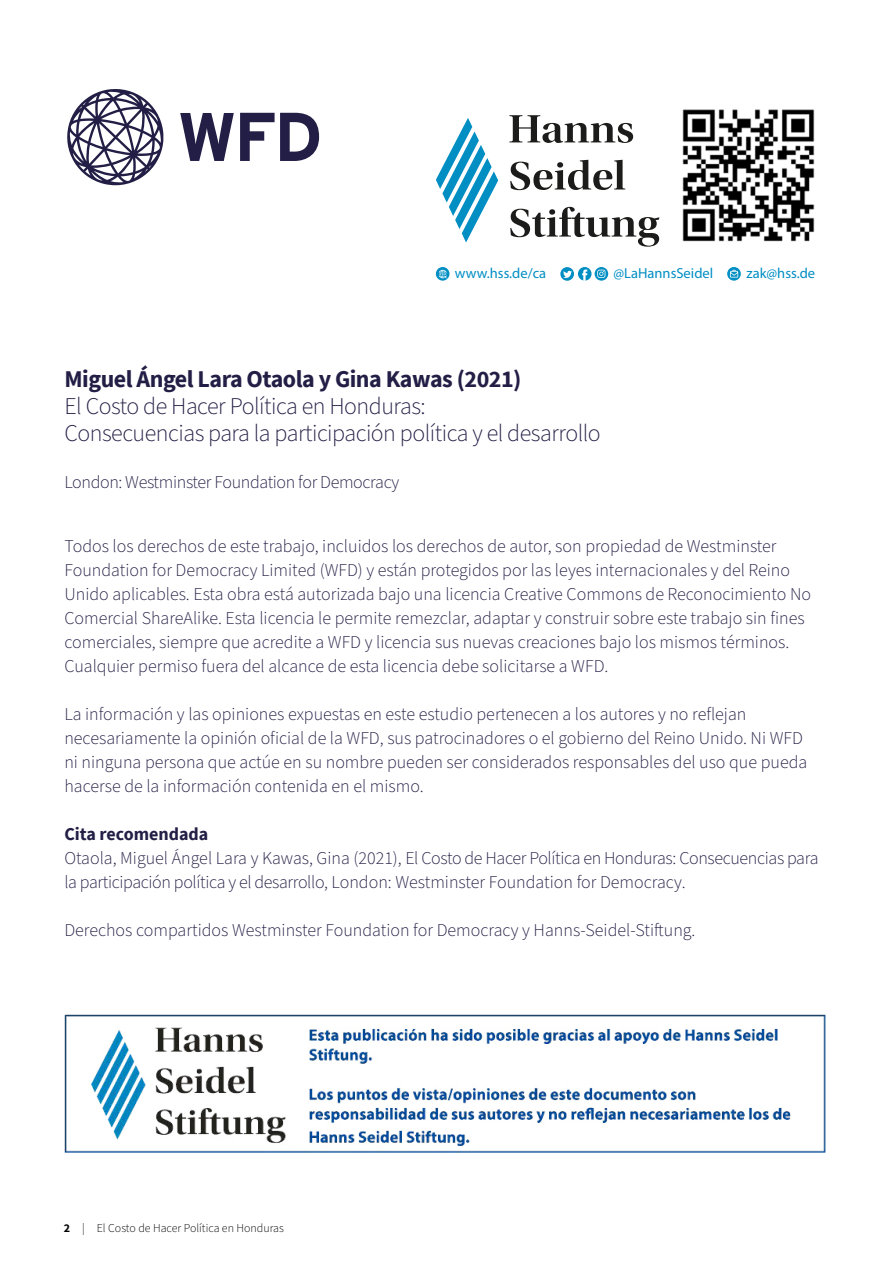
<style>
.page{position:relative;width:893px;height:1263px;background:#fff}
.page>*{position:absolute;margin:0;border:0;box-sizing:border-box;transform-origin:0 0}
.t1{font:300 24px/27px "Source Sans Pro";letter-spacing:-.02em;color:#231e45}
.t2{font:700 24px "Source Sans Pro";letter-spacing:-.02em;color:#231e45}
.t3{font:300 18px/24px "Source Sans Pro";color:#231e45}
.t4{font:300 18px/24px "Source Sans Pro";letter-spacing:-.02em;color:#231e45}
.t5{font:700 18px "Source Sans Pro";color:#231e45}
.t6{font:14.55px "Myriad Pro";color:#008ec3}
.t7{font:300 12px "Source Sans Pro";color:#000}
.s1{font-weight:700}
</style>
<div class="page">
<img style="left:64px;top:1015px;width:762px;height:137px">
<svg style="left:436px;top:118px;width:62px;height:124px"></svg>
<svg style="left:509px;top:115px;width:124px;height:28px"></svg>
<svg style="left:510px;top:160px;width:115px;height:30px"></svg>
<svg style="left:510px;top:207px;width:149px;height:40px"></svg>
<svg style="left:436px;top:267px;width:13px;height:14px"></svg>
<svg style="left:439px;top:270px;width:8px;height:8px"></svg>
<svg style="left:727px;top:267px;width:14px;height:14px"></svg>
<svg style="left:730px;top:270px;width:8px;height:8px"></svg>
<img style="left:682px;top:109px;width:133px;height:133px">
<svg style="left:578px;top:267px;width:14px;height:14px"></svg>
<svg style="left:582px;top:269px;width:5px;height:12px"></svg>
<svg style="left:595px;top:267px;width:13px;height:14px"></svg>
<svg style="left:597px;top:270px;width:8px;height:8px"></svg>
<svg style="left:560px;top:267px;width:14px;height:14px"></svg>
<svg style="left:563px;top:270px;width:9px;height:8px"></svg>
<svg style="left:180px;top:113px;width:54px;height:48px"></svg>
<svg style="left:240px;top:113px;width:79px;height:48px"></svg>
<svg style="left:67px;top:89px;width:97px;height:96px"></svg>
<p class="t6" style="left:455px;top:264px;width:93px">www.hss.de/ca</p>
<p class="t6" style="left:613px;top:264px;width:101px">@LaHannsSeidel</p>
<p class="t6" style="left:746px;top:264px;width:70px">zak@hss.de</p>
<h1 class="t2" style="left:64px;top:363px;width:459px">Miguel Ángel Lara Otaola y Gina Kawas (2021)</h1>
<h1 class="t1" style="left:64px;top:394px;width:538px">El Costo de Hacer Política en Honduras:<br>Consecuencias para la participación política y el desarrollo</h1>
<p class="t4" style="left:64px;top:471px;width:336px">London: Westminster Foundation for Democracy</p>
<p class="t3" style="left:64px;top:535px;width:748px">Todos los derechos de este trabajo, incluidos los derechos de autor, son propiedad de Westminster Foundation for Democracy Limited (WFD) y están protegidos por las leyes internacionales y del Reino Unido aplicables. Esta obra está autorizada bajo una licencia Creative Commons de Reconocimiento No Comercial ShareAlike. Esta licencia le permite remezclar, adaptar y construir sobre este trabajo sin fines comerciales, siempre que acredite a WFD y licencia sus nuevas creaciones bajo los mismos términos.<br>Cualquier permiso fuera del alcance de esta licencia debe solicitarse a WFD.</p>
<p class="t3" style="left:64px;top:703px;width:744px">La información y las opiniones expuestas en este estudio pertenecen a los autores y no reflejan necesariamente la opinión oficial de la WFD, sus patrocinadores o el gobierno del Reino Unido. Ni WFD ni ninguna persona que actúe en su nombre pueden ser considerados responsables del uso que pueda hacerse de la información contenida en el mismo.</p>
<p class="t5" style="left:64px;top:822px;width:145px">Cita recomendada</p>
<p class="t4" style="left:64px;top:847px;width:756px">Otaola, Miguel Ángel Lara y Kawas, Gina (2021), El Costo de Hacer Política en Honduras: Consecuencias para la participación política y el desarrollo, London: Westminster Foundation for Democracy.</p>
<p class="t3" style="left:64px;top:919px;width:633px">Derechos compartidos Westminster Foundation for Democracy y Hanns-Seidel-Stiftung.</p>
<p class="t7" style="left:64px;top:1220px;width:222px"><span class="s1">2</span> | El Costo de Hacer Política en Honduras</p>
</div>
